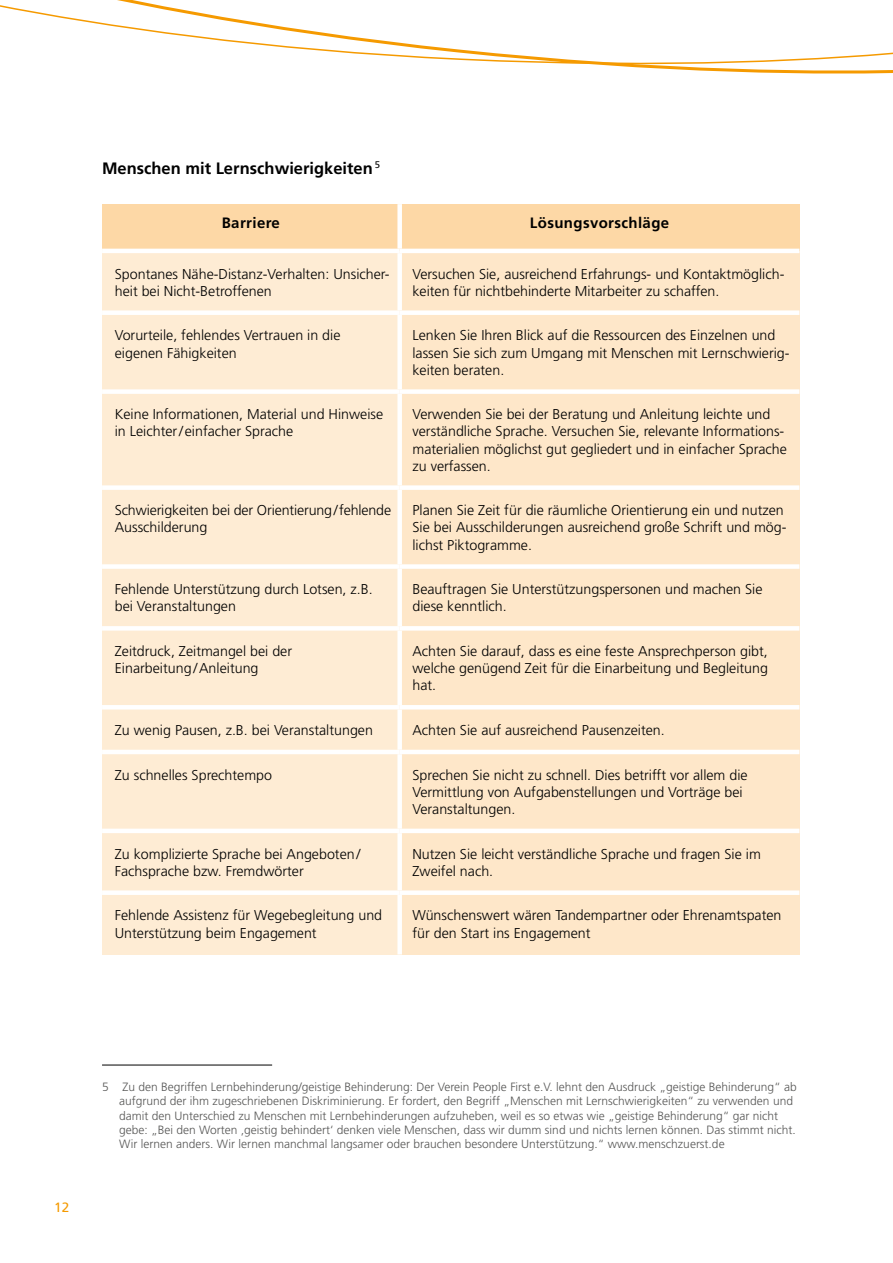
<style>
.page{position:relative;width:893px;height:1263px;background:#fff}
.page>*{position:absolute;margin:0;border:0;box-sizing:border-box;transform-origin:0 0}
.t1{font:700 16.5px "Frutiger LT Std";color:#000}
.t2{font:700 15px "Frutiger LT Std";letter-spacing:.025em;color:#000}
.t3{font:300 14.25px/17.1px "Frutiger LT Std";color:#000}
.t4{font:13.5px "Frutiger LT Std";color:#f59a00}
.t5{font:300 12px/14.4px "Frutiger LT Std";color:#575756}
</style>
<div class="page">
<svg style="left:0;top:0;width:893px;height:74px"></svg>
<hr style="left:102px;top:1065px;width:170px;height:1px;background:#000">
<div style="left:102px;top:204px;width:298px;height:47px;background:#fdd8a6"></div>
<div style="left:400px;top:204px;width:399px;height:47px;background:#fdd8a6"></div>
<div style="left:102px;top:251px;width:298px;height:62px;background:#feecd4"></div>
<div style="left:102px;top:313px;width:298px;height:79px;background:#feecd4"></div>
<div style="left:102px;top:392px;width:298px;height:96px;background:#feecd4"></div>
<div style="left:102px;top:488px;width:298px;height:78px;background:#feecd4"></div>
<div style="left:102px;top:566px;width:298px;height:62px;background:#feecd4"></div>
<div style="left:102px;top:628px;width:298px;height:79px;background:#feecd4"></div>
<div style="left:102px;top:707px;width:298px;height:45px;background:#feecd4"></div>
<div style="left:102px;top:752px;width:298px;height:79px;background:#feecd4"></div>
<div style="left:102px;top:831px;width:298px;height:62px;background:#feecd4"></div>
<div style="left:102px;top:893px;width:298px;height:61px;background:#feecd4"></div>
<div style="left:400px;top:251px;width:399px;height:62px;background:#fee7c9"></div>
<div style="left:400px;top:313px;width:399px;height:79px;background:#fee7c9"></div>
<div style="left:400px;top:392px;width:399px;height:96px;background:#fee7c9"></div>
<div style="left:400px;top:488px;width:399px;height:78px;background:#fee7c9"></div>
<div style="left:400px;top:566px;width:399px;height:62px;background:#fee7c9"></div>
<div style="left:400px;top:628px;width:399px;height:79px;background:#fee7c9"></div>
<div style="left:400px;top:707px;width:399px;height:45px;background:#fee7c9"></div>
<div style="left:400px;top:752px;width:399px;height:79px;background:#fee7c9"></div>
<div style="left:400px;top:831px;width:399px;height:62px;background:#fee7c9"></div>
<div style="left:400px;top:893px;width:399px;height:61px;background:#fee7c9"></div>
<hr style="left:102px;top:249px;width:298px;height:4px;background:#fff">
<hr style="left:400px;top:249px;width:399px;height:4px;background:#fff">
<div style="left:102px;top:310px;width:298px;height:5px;background:#fff"></div>
<div style="left:400px;top:310px;width:399px;height:5px;background:#fff"></div>
<div style="left:102px;top:389px;width:298px;height:5px;background:#fff"></div>
<div style="left:400px;top:389px;width:399px;height:5px;background:#fff"></div>
<div style="left:397px;top:253px;width:5px;height:57px;background:#fff"></div>
<div style="left:397px;top:315px;width:5px;height:74px;background:#fff"></div>
<div style="left:397px;top:394px;width:5px;height:91px;background:#fff"></div>
<div style="left:397px;top:490px;width:5px;height:74px;background:#fff"></div>
<div style="left:397px;top:569px;width:5px;height:57px;background:#fff"></div>
<div style="left:397px;top:631px;width:5px;height:74px;background:#fff"></div>
<div style="left:397px;top:709px;width:5px;height:41px;background:#fff"></div>
<div style="left:397px;top:754px;width:5px;height:75px;background:#fff"></div>
<div style="left:397px;top:833px;width:5px;height:57px;background:#fff"></div>
<div style="left:397px;top:895px;width:5px;height:59px;background:#fff"></div>
<div style="left:397px;top:204px;width:5px;height:45px;background:#fff"></div>
<div style="left:102px;top:485px;width:298px;height:5px;background:#fff"></div>
<div style="left:400px;top:485px;width:399px;height:5px;background:#fff"></div>
<div style="left:102px;top:564px;width:298px;height:5px;background:#fff"></div>
<div style="left:400px;top:564px;width:399px;height:5px;background:#fff"></div>
<div style="left:102px;top:626px;width:298px;height:5px;background:#fff"></div>
<div style="left:400px;top:626px;width:399px;height:5px;background:#fff"></div>
<hr style="left:102px;top:705px;width:298px;height:4px;background:#fff">
<hr style="left:400px;top:705px;width:399px;height:4px;background:#fff">
<hr style="left:102px;top:750px;width:298px;height:4px;background:#fff">
<hr style="left:400px;top:750px;width:399px;height:4px;background:#fff">
<hr style="left:102px;top:829px;width:298px;height:4px;background:#fff">
<hr style="left:400px;top:829px;width:399px;height:4px;background:#fff">
<div style="left:102px;top:890px;width:298px;height:5px;background:#fff"></div>
<div style="left:400px;top:890px;width:399px;height:5px;background:#fff"></div>
<h4 class="t1" style="left:102px;top:159px;width:280px">Menschen mit Lernschwierigkeiten <sup>5</sup></h4>
<p class="t2" style="left:222px;top:214px;width:60px">Barriere</p>
<p class="t2" style="left:530px;top:214px;width:141px">Lösungsvorschläge</p>
<p class="t3" style="left:115px;top:265px;width:276px">Spontanes Nähe-Distanz-Verhalten: Unsicher&shy;heit bei Nicht-Betroffenen</p>
<p class="t3" style="left:412px;top:265px;width:373px">Versuchen Sie, ausreichend Erfahrungs- und Kontaktmöglich&shy;keiten für nichtbehinderte Mitarbeiter zu schaffen.</p>
<p class="t3" style="left:115px;top:327px;width:227px">Vorurteile, fehlendes Vertrauen in die eigenen Fähigkeiten</p>
<p class="t3" style="left:412px;top:327px;width:378px">Lenken Sie Ihren Blick auf die Ressourcen des Einzelnen und lassen Sie sich zum Umgang mit Menschen mit Lernschwierig&shy;keiten beraten.</p>
<p class="t3" style="left:115px;top:406px;width:270px">Keine Informationen, Material und Hinweise in Leichter / einfacher Sprache</p>
<p class="t3" style="left:412px;top:406px;width:376px">Verwenden Sie bei der Beratung und Anleitung leichte und verständliche Sprache. Versuchen Sie, relevante Informations&shy;materialien möglichst gut gegliedert und in einfacher Sprache zu verfassen.</p>
<p class="t3" style="left:115px;top:502px;width:278px">Schwierigkeiten bei der Orientierung/fehlende<br>Ausschilderung</p>
<p class="t3" style="left:412px;top:502px;width:375px">Planen Sie Zeit für die räumliche Orientierung ein und nutzen<br>Sie bei Ausschilderungen ausreichend große Schrift und mög&shy;lichst Piktogramme.</p>
<p class="t3" style="left:115px;top:581px;width:259px">Fehlende Unterstützung durch Lotsen, z.B. bei Veranstaltungen</p>
<p class="t3" style="left:412px;top:581px;width:351px">Beauftragen Sie Unterstützungspersonen und machen Sie diese kenntlich.</p>
<p class="t3" style="left:115px;top:643px;width:179px">Zeitdruck, Zeitmangel bei der<br>Einarbeitung/ Anleitung</p>
<p class="t3" style="left:412px;top:643px;width:357px;text-align:justify">Achten Sie darauf, dass es eine feste Ansprechperson gibt, welche genügend Zeit für die Einarbeitung und Begleitung hat.</p>
<p class="t3" style="left:115px;top:722px;width:260px">Zu wenig Pausen, z.B. bei Veranstaltungen</p>
<p class="t3" style="left:412px;top:722px;width:254px">Achten Sie auf ausreichend Pausenzeiten.</p>
<p class="t3" style="left:115px;top:766px;width:159px">Zu schnelles Sprechtempo</p>
<p class="t3" style="left:412px;top:766px;width:337px">Sprechen Sie nicht zu schnell. Dies betrifft vor allem die<br>Vermittlung von Aufgabenstellungen und Vorträge bei<br>Veranstaltungen.</p>
<p class="t3" style="left:115px;top:845px;width:247px">Zu komplizierte Sprache bei Angeboten /<br>Fachsprache bzw. Fremdwörter</p>
<p class="t3" style="left:412px;top:845px;width:350px">Nutzen Sie leicht verständliche Sprache und fragen Sie im<br>Zweifel nach.</p>
<p class="t3" style="left:115px;top:907px;width:269px">Fehlende Assistenz für Wegebegleitung und<br>Unterstützung beim Engagement</p>
<p class="t3" style="left:412px;top:907px;width:371px">Wünschenswert wären Tandempartner oder Ehrenamtspaten für den Start ins Engagement</p>
<p class="t4" style="left:54px;top:1199px;width:17px">12</p>
<p class="t5" style="left:119px;top:1080px;width:679px;text-indent:-17px">5 Zu den Begriffen Lernbehinderung/geistige Behinderung: Der Verein People First e.V. lehnt den Ausdruck „geistige Behinderung“ ab aufgrund der ihm zugeschriebenen Diskriminierung. Er fordert, den Begriff „Menschen mit Lernschwierigkeiten“ zu verwenden und damit den Unterschied zu Menschen mit Lernbehinderungen aufzuheben, weil es so etwas wie „geistige Behinderung“ gar nicht gebe: „Bei den Worten ‚geistig behindert‘ denken viele Menschen, dass wir dumm sind und nichts lernen können. Das stimmt nicht.<br>Wir lernen anders. Wir lernen manchmal langsamer oder brauchen besondere Unterstützung.“ www.menschzuerst.de</p>
</div>
